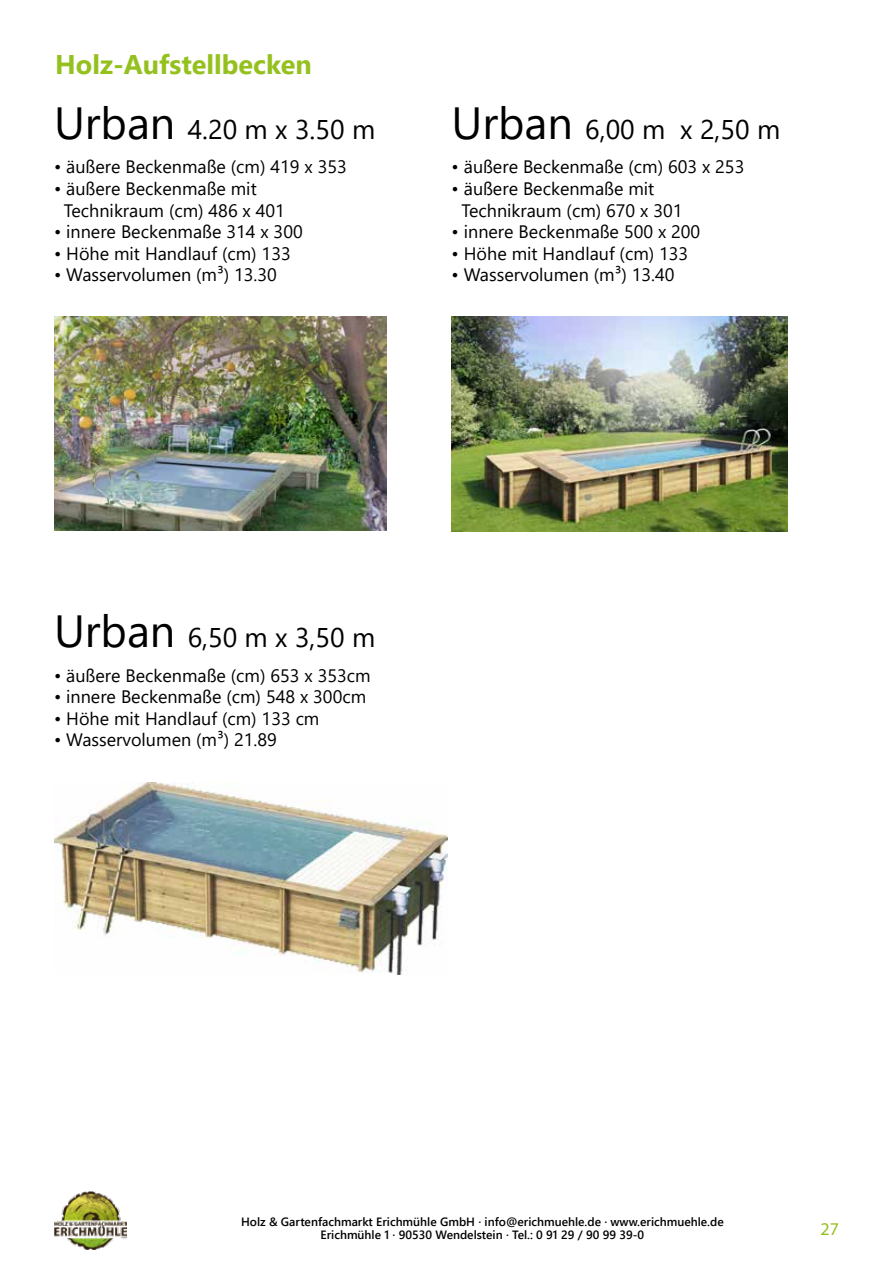
<style>
.page{position:relative;width:893px;height:1263px;background:#fff}
.page>*{position:absolute;margin:0;border:0;box-sizing:border-box;transform-origin:0 0}
.t1{font:27px "Segoe UI";color:#000}
.t2{font:700 27px "Segoe UI";color:#94c11e}
.t3{font:18px/21.6px "Segoe UI";color:#000}
.t4{font:18px "Myriad Pro";color:#94c11e}
.t5{font:600 12px/13.5px "Segoe UI";color:#000;text-align:center}
.s1{font-size:45px}
</style>
<div class="page">
<svg style="left:54px;top:1191px;width:73px;height:59px"></svg>
<img style="left:54px;top:316px;width:333px;height:214px">
<img style="left:452px;top:317px;width:335px;height:215px">
<img style="left:54px;top:782px;width:394px;height:192px">
<h1 class="t2" style="left:55px;top:39px;width:258px">Holz-Aufstellbecken</h1>
<h1 class="t1" style="left:54px;top:104px;width:323px"><span class="s1">Urban</span> 4.20 m x 3.50 m</h1>
<p class="t3" style="left:54px;top:155px;width:294px">• äußere Beckenmaße (cm) 419 x 353</p>
<p class="t3" style="left:64px;top:176px;width:223px;text-indent:-10px">• äußere Beckenmaße mit<br>Technikraum (cm) 486 x 401</p>
<p class="t3" style="left:54px;top:219px;width:250px">• innere Beckenmaße 314 x 300</p>
<p class="t3" style="left:54px;top:241px;width:238px">• Höhe mit Handlauf (cm) 133</p>
<p class="t3" style="left:54px;top:263px;width:224px">• Wasservolumen (m³) 13.30</p>
<h1 class="t1" style="left:452px;top:104px;width:330px"><span class="s1">Urban</span> 6,00 m x 2,50 m</h1>
<p class="t3" style="left:452px;top:155px;width:294px">• äußere Beckenmaße (cm) 603 x 253</p>
<p class="t3" style="left:461px;top:176px;width:223px;text-indent:-10px">• äußere Beckenmaße mit<br>Technikraum (cm) 670 x 301</p>
<p class="t3" style="left:452px;top:219px;width:250px">• innere Beckenmaße 500 x 200</p>
<p class="t3" style="left:452px;top:241px;width:238px">• Höhe mit Handlauf (cm) 133</p>
<p class="t3" style="left:452px;top:263px;width:224px">• Wasservolumen (m³) 13.40</p>
<h1 class="t1" style="left:54px;top:612px;width:323px"><span class="s1">Urban</span> 6,50 m x 3,50 m</h1>
<p class="t3" style="left:54px;top:663px;width:318px">• äußere Beckenmaße (cm) 653 x 353cm</p>
<p class="t3" style="left:54px;top:684px;width:314px">• innere Beckenmaße (cm) 548 x 300cm</p>
<p class="t3" style="left:54px;top:706px;width:267px">• Höhe mit Handlauf (cm) 133 cm</p>
<p class="t3" style="left:54px;top:728px;width:224px">• Wasservolumen (m³) 21.89</p>
<p class="t5" style="left:241px;top:1214px;width:484px">Holz &amp; Gartenfachmarkt Erichmühle GmbH · info@erichmuehle.de · www.erichmuehle.de<br>Erichmühle 1 · 90530 Wendelstein · Tel.: 0 91 29 / 90 99 39-0</p>
<p class="t4" style="left:820px;top:1218px;width:20px">27</p>
</div>
